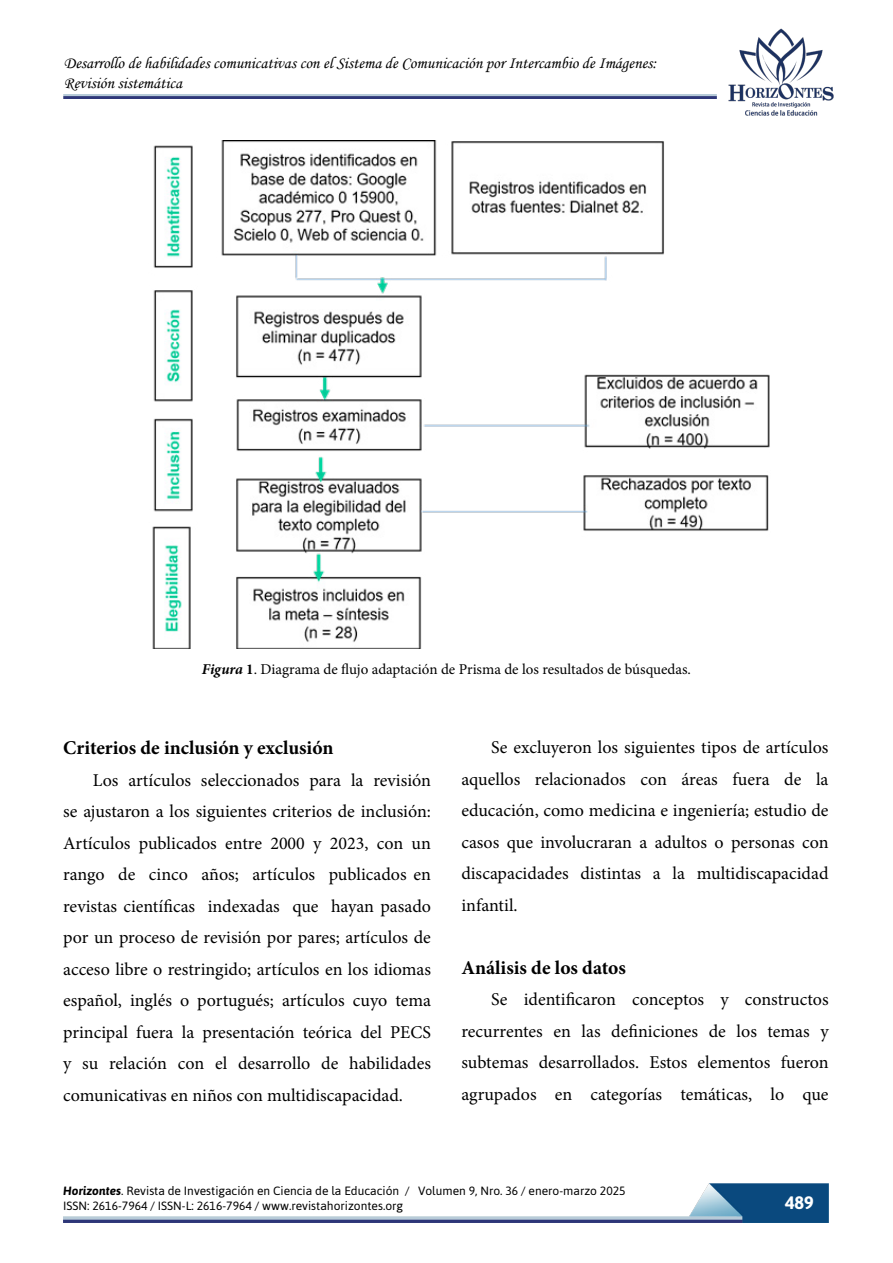
<style>
.page{position:relative;width:893px;height:1263px;background:#fff}
.page>*{position:absolute;margin:0;border:0;box-sizing:border-box;transform-origin:0 0}
.t1{font:700 19.5px "Minion Pro";color:#000}
.t2{font:18px/31.5px "Minion Pro";color:#000;text-align:justify}
.t3{font:700 18px "Asap";color:#fff}
.t4{font:16.5px/19.5px "Monotype Corsiva";color:#000}
.t5{font:15px "Minion Pro";color:#000}
.t6{font:12px/14.4px "Asap";color:#000}
.s1{font-weight:700;font-style:italic}
.s2{font-weight:700}
</style>
<div class="page">
<img style="left:63px;top:1184px;width:766px;height:38px">
<img style="left:728px;top:28px;width:106px;height:88px">
<img style="left:64px;top:95px;width:652px;height:4px">
<img style="left:152px;top:140px;width:618px;height:509px">
<p class="t4" style="left:64px;top:53px;width:595px">Desarrollo de habilidades comunicativas con el Sistema de Comunicación por Intercambio de Imágenes:<br>Revisión sistemática</p>
<p class="t5" style="left:202px;top:659px;width:491px"><span class="s1">Figura</span> <span class="s2">1</span>. Diagrama de flujo adaptación de Prisma de los resultados de búsquedas.</p>
<p class="t1" style="left:63px;top:734px;width:272px">Criterios de inclusión y exclusión</p>
<p class="t2" style="left:63px;top:764px;width:369px;text-indent:30px">Los artículos seleccionados para la revisión se ajustaron a los siguientes criterios de inclusión:<br>Artículos publicados entre 2000 y 2023, con un rango de cinco años; artículos publicados en revistas científicas indexadas que hayan pasado por un proceso de revisión por pares; artículos de acceso libre o restringido; artículos en los idiomas español, inglés o portugués; artículos cuyo tema principal fuera la presentación teórica del PECS y su relación con el desarrollo de habilidades comunicativas en niños con multidiscapacidad.</p>
<p class="t2" style="left:461px;top:732px;width:369px;text-indent:30px">Se excluyeron los siguientes tipos de artículos aquellos relacionados con áreas fuera de la educación, como medicina e ingeniería; estudio de casos que involucraran a adultos o personas con discapacidades distintas a la multidiscapacidad infantil.</p>
<p class="t1" style="left:461px;top:953px;width:166px">Análisis de los datos</p>
<p class="t2" style="left:461px;top:984px;width:369px;text-indent:30px">Se identificaron conceptos y constructos recurrentes en las definiciones de los temas y subtemas desarrollados. Estos elementos fueron agrupados en categorías temáticas, lo que</p>
<p class="t6" style="left:63px;top:1184px;width:564px"><span class="s1">Horizontes</span>. Revista de Investigación en Ciencia de la Educación / Volumen 9, Nro. 36 / enero-marzo 2025<br>ISSN: 2616-7964 / ISSN-L: 2616-7964 / www.revistahorizontes.org</p>
<p class="t3" style="left:785px;top:1192px;width:30px">489</p>
</div>
